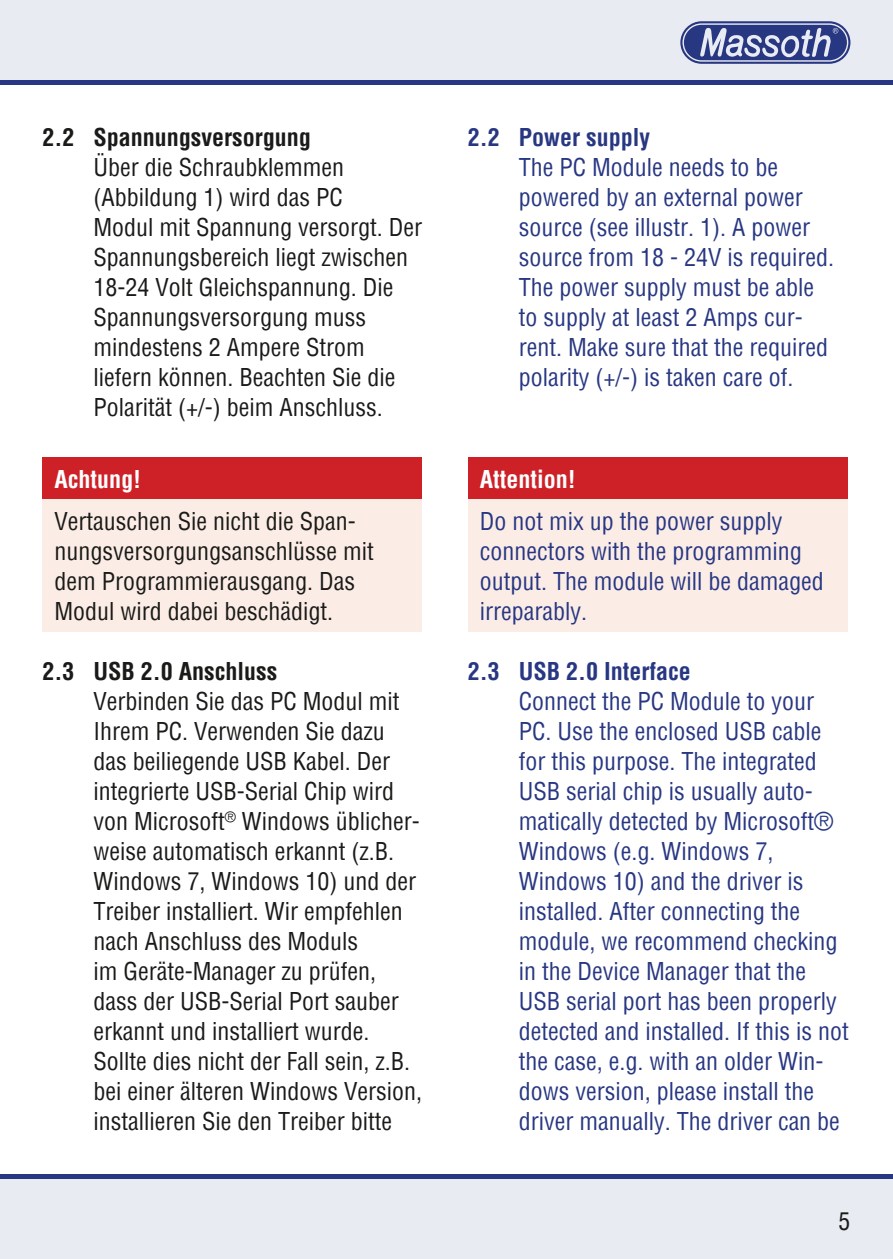
<style>
.page{position:relative;width:893px;height:1259px;background:#fff}
.page>*{position:absolute;margin:0;border:0;box-sizing:border-box;transform-origin:0 0}
.t1{font:condensed 24px/30px "Helvetica";color:#1a1a18}
.t2{font:condensed 24px/30px "Helvetica";color:#283782}
.t3{font:700 condensed 24px "Helvetica";color:#1a1a18}
.t4{font:700 condensed 24px "Helvetica";color:#283782}
.t5{font:700 condensed 24px "Helvetica";color:#fff}
</style>
<div class="page">
<div style="left:0;top:1174px;width:893px;height:85px;background:#e9ebf2"></div>
<div style="left:0;top:0;width:893px;height:85px;background:#e9ebf2"></div>
<svg style="left:680px;top:21px;width:170px;height:43px"></svg>
<hr style="left:0;top:81px;width:893px;height:4px;background:#283782">
<hr style="left:0;top:1174px;width:893px;height:4px;background:#283782">
<div style="left:43px;top:458px;width:379px;height:42px;background:#ce2027"></div>
<div style="left:43px;top:500px;width:379px;height:132px;background:#fbede6"></div>
<div style="left:468px;top:458px;width:379px;height:42px;background:#ce2027"></div>
<div style="left:468px;top:500px;width:379px;height:132px;background:#fbede6"></div>
<p class="t3" style="left:43px;top:121px;width:270px">2.2 Spannungsversorgung</p>
<p class="t1" style="left:94px;top:151px;width:330px">Über die Schraubklemmen (Abbildung 1) wird das PC<br>Modul mit Spannung versorgt. Der<br>Spannungsbereich liegt zwischen<br>18-24 Volt Gleichspannung. Die<br>Spannungsversorgung muss mindestens 2 Ampere Strom liefern können. Beachten Sie die<br>Polarität (+/-) beim Anschluss.</p>
<p class="t5" style="left:55px;top:463px;width:88px">Achtung!</p>
<p class="t1" style="left:55px;top:506px;width:321px">Vertauschen Sie nicht die Span&shy;nungsversorgungsanschlüsse mit dem Programmierausgang. Das<br>Modul wird dabei beschädigt.</p>
<p class="t3" style="left:43px;top:655px;width:237px">2.3 USB 2.0 Anschluss</p>
<p class="t1" style="left:94px;top:686px;width:330px">Verbinden Sie das PC Modul mit<br>Ihrem PC. Verwenden Sie dazu das beiliegende USB Kabel. Der integrierte USB-Serial Chip wird von Microsoft<sup>®</sup> Windows üblicher&shy;weise automatisch erkannt (z.B.<br>Windows 7, Windows 10) und der<br>Treiber installiert. Wir empfehlen nach Anschluss des Moduls<br>im Geräte-Manager zu prüfen, dass der USB-Serial Port sauber erkannt und installiert wurde.<br>Sollte dies nicht der Fall sein, z.B. bei einer älteren Windows Version, installieren Sie den Treiber bitte</p>
<p class="t4" style="left:468px;top:121px;width:184px">2.2 Power supply</p>
<p class="t2" style="left:519px;top:152px;width:317px">The PC Module needs to be powered by an external power source (see illustr. 1). A power source from 18 - 24V is required.<br>The power supply must be able to supply at least 2 Amps cur&shy;rent. Make sure that the required polarity (+/-) is taken care of.</p>
<p class="t5" style="left:480px;top:463px;width:98px">Attention!</p>
<p class="t2" style="left:480px;top:506px;width:345px">Do not mix up the power supply connectors with the programming output. The module will be damaged irreparably.</p>
<p class="t4" style="left:468px;top:655px;width:225px">2.3 USB 2.0 Interface</p>
<p class="t2" style="left:519px;top:686px;width:331px">Connect the PC Module to your<br>PC. Use the enclosed USB cable for this purpose. The integrated<br>USB serial chip is usually auto&shy;matically detected by Microsoft®<br>Windows (e.g. Windows 7,<br>Windows 10) and the driver is installed. After connecting the module, we recommend checking in the Device Manager that the<br>USB serial port has been properly detected and installed. If this is not the case, e.g. with an older Win&shy;dows version, please install the driver manually. The driver can be</p>
<p class="t1" style="left:838px;top:1205px;width:13px">5</p>
</div>
